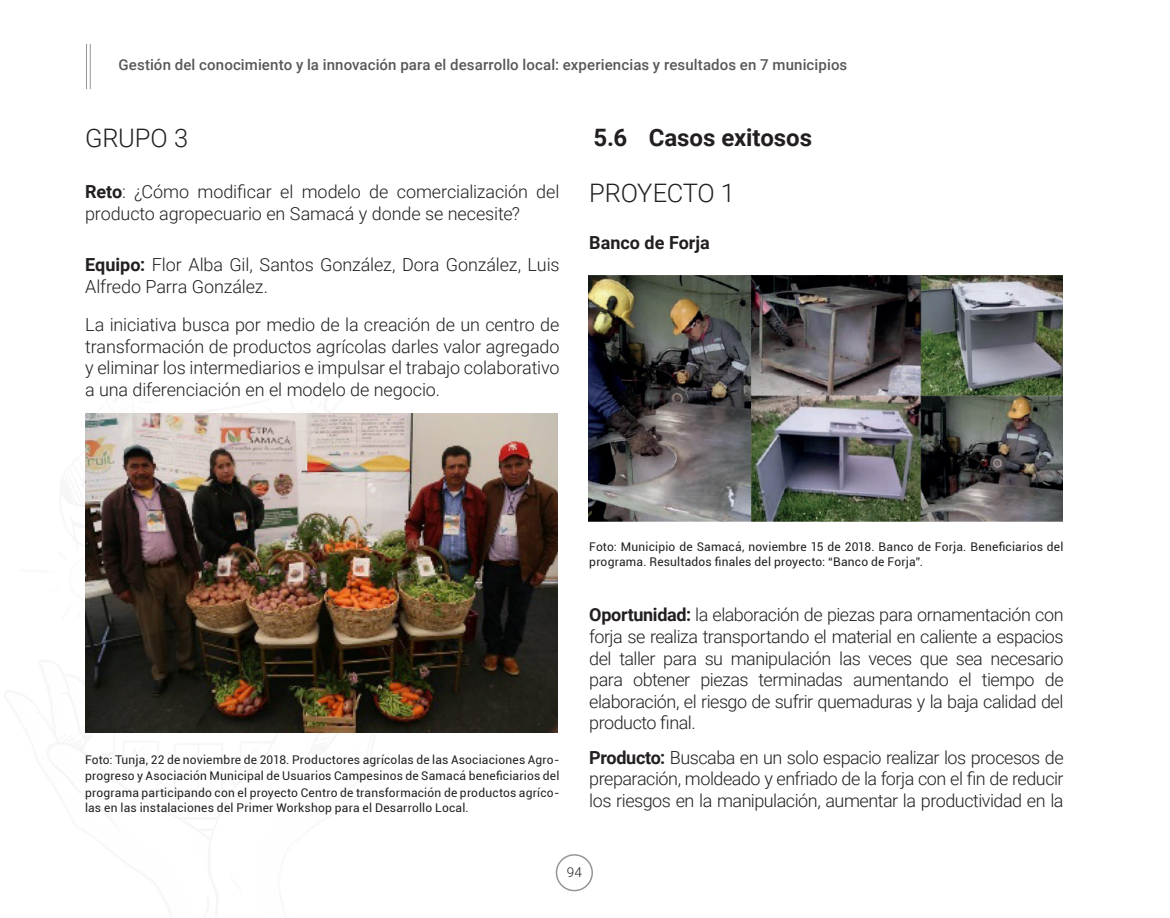
<style>
.page{position:relative;width:1170px;height:918px;background:#fff}
.page>*{position:absolute;margin:0;border:0;box-sizing:border-box;transform-origin:0 0}
.t1{font:300 25.5px "Roboto";letter-spacing:-.01em;color:#231f20}
.t2{font:700 24px "Roboto";letter-spacing:-.005em;color:#231f20}
.t3{font:300 18px/21.6px "Roboto";letter-spacing:-.01em;color:#231f20;text-align:justify}
.t4{font:700 18px "Roboto";color:#231f20}
.t5{font:500 15px "Roboto";letter-spacing:.01em;color:#57585a}
.t6{font:300 13.5px "Roboto";color:#231f20}
.t7{font:12px/16.5px "Roboto";letter-spacing:.015em;color:#231f20;text-align:justify}
.s1{font-weight:700}
</style>
<div class="page">
<hr style="left:90px;top:44px;width:1px;height:45px;background:#939598">
<hr style="left:86px;top:44px;width:1px;height:45px;background:#939598">
<div style="left:555px;top:854px;width:38px;height:37px;border:2px solid #939598;border-radius:50%"></div>
<img style="left:85px;top:414px;width:473px;height:319px">
<img style="left:588px;top:275px;width:474px;height:247px">
<p class="t5" style="left:118px;top:55px;width:730px">Gestión del conocimiento y la innovación para el desarrollo local: experiencias y resultados en 7 municipios</p>
<h1 class="t1" style="left:85px;top:120px;width:105px">GRUPO 3</h1>
<p class="t3" style="left:85px;top:180px;width:476px"><span class="s1">Reto</span>: ¿Cómo modificar el modelo de comercialización del producto agropecuario en Samacá y donde se necesite?</p>
<p class="t3" style="left:85px;top:253px;width:476px"><span class="s1">Equipo:</span> Flor Alba Gil, Santos González, Dora González, Luis<br>Alfredo Parra González.</p>
<p class="t3" style="left:85px;top:313px;width:476px">La iniciativa busca por medio de la creación de un centro de transformación de productos agrícolas darles valor agregado y eliminar los intermediarios e impulsar el trabajo colaborativo a una diferenciación en el modelo de negocio.</p>
<h2 class="t2" style="left:593px;top:120px;width:220px">5.6 Casos exitosos</h2>
<h1 class="t1" style="left:589px;top:175px;width:147px">PROYECTO 1</h1>
<p class="t4" style="left:589px;top:230px;width:122px">Banco de Forja</p>
<p class="t7" style="left:85px;top:751px;width:476px">Foto: Tunja, 22 de noviembre de 2018. Productores agrícolas de las Asociaciones Agro&shy;progreso y Asociación Municipal de Usuarios Campesinos de Samacá beneficiarios del programa participando con el proyecto Centro de transformación de productos agríco-</p>
<p class="t7" style="left:85px;top:799px;width:385px">las en las instalaciones del Primer Workshop para el Desarrollo Local.</p>
<p class="t7" style="left:589px;top:539px;width:476px;line-height:15px">Foto: Municipio de Samacá, noviembre 15 de 2018. Banco de Forja. Beneficiarios del programa. Resultados finales del proyecto: “Banco de Forja”.</p>
<p class="t3" style="left:589px;top:604px;width:476px"><span class="s1">Oportunidad:</span> la elaboración de piezas para ornamentación con forja se realiza transportando el material en caliente a espacios del taller para su manipulación las veces que sea necesario para obtener piezas terminadas aumentando el tiempo de elaboración, el riesgo de sufrir quemaduras y la baja calidad del producto final.</p>
<p class="t3" style="left:589px;top:746px;width:476px"><span class="s1">Producto:</span> Buscaba en un solo espacio realizar los procesos de preparación, moldeado y enfriado de la forja con el fin de reducir los riesgos en la manipulación, aumentar la productividad en la</p>
<p class="t6" style="left:566px;top:863px;width:17px">94</p>
</div>
